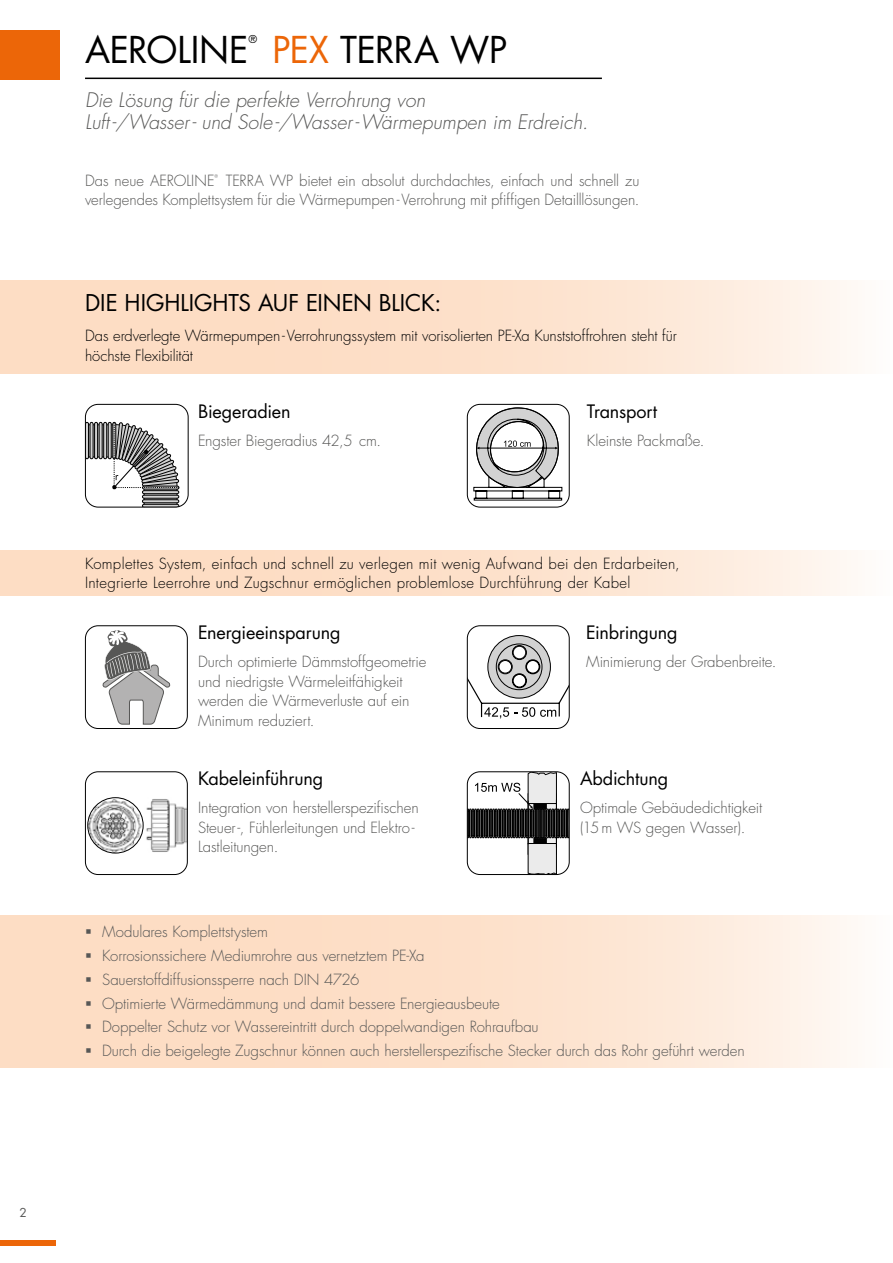
<style>
.page{position:relative;width:893px;height:1263px;background:#fff}
.page>*{position:absolute;margin:0;border:0;box-sizing:border-box;transform-origin:0 0}
.t1{font:36px "Futura CE";letter-spacing:-.01em;color:#000}
.t2{font:22.5px "Futura CE";letter-spacing:-.005em;color:#000}
.t3{font:italic 300 19.5px/22.5px "Futura CE";color:#575756}
.t4{font:18px "Futura CE";letter-spacing:-.01em;color:#000}
.t5{font:300 15px/19.5px "Futura CE";letter-spacing:-.005em;color:#575756}
.t6{font:300 15px/19.5px "Futura CE";letter-spacing:.01em;color:#000}
.t7{font:12px "Futura CE";color:#575756}
.s1{color:#ec6608}
</style>
<div class="page">
<div style="left:0;top:30px;width:60px;height:49px;background:#ec6608"></div>
<hr style="left:892px;top:30px;width:1px;height:49px;background:#ec6608">
<div style="left:0;top:1240px;width:55px;height:6px;background:#ec6608"></div>
<svg style="left:0;top:915px;width:851px;height:153px;background:#fde2ce"></svg>
<svg style="left:467px;top:772px;width:101px;height:102px"></svg>
<div style="left:467px;top:771px;width:103px;height:104px;border:1px solid #000;border-radius:13px"></div>
<svg style="left:0;top:281px;width:851px;height:93px;background:#fde2ce"></svg>
<svg style="left:0;top:550px;width:851px;height:46px;background:#fde2ce"></svg>
<svg style="left:85px;top:422px;width:94px;height:85px"></svg>
<div style="left:85px;top:404px;width:104px;height:103px;border:1px solid #000;border-radius:13px"></div>
<svg style="left:471px;top:404px;width:93px;height:97px"></svg>
<div style="left:467px;top:404px;width:103px;height:103px;border:1px solid #000;border-radius:13px"></div>
<svg style="left:469px;top:635px;width:99px;height:83px"></svg>
<div style="left:467px;top:625px;width:103px;height:104px;border:1px solid #000;border-radius:13px"></div>
<div style="left:85px;top:625px;width:103px;height:104px;border:1px solid #000;border-radius:13px"></div>
<img style="left:90px;top:799px;width:96px;height:54px">
<div style="left:85px;top:771px;width:103px;height:104px;border:1px solid #000;border-radius:13px"></div>
<img style="left:88px;top:798px;width:55px;height:55px;border-radius:28px">
<div style="left:87px;top:797px;width:57px;height:56px;border:1px solid #000;border-radius:50%"></div>
<hr style="left:85px;top:78px;width:517px;height:1px;background:#000">
<svg style="left:102px;top:630px;width:69px;height:94px"></svg>
<svg style="left:86px;top:930px;width:5px;height:4px"></svg>
<svg style="left:86px;top:953px;width:5px;height:5px"></svg>
<svg style="left:86px;top:977px;width:5px;height:5px"></svg>
<svg style="left:86px;top:1001px;width:5px;height:4px"></svg>
<svg style="left:86px;top:1025px;width:5px;height:4px"></svg>
<svg style="left:86px;top:1048px;width:5px;height:5px"></svg>
<h1 class="t1" style="left:85px;top:27px;width:424px">AEROLINE<sup>®</sup> <span class="s1">PEX</span> TERRA WP</h1>
<h3 class="t3" style="left:85px;top:89px;width:505px">Die Lösung für die perfekte Verrohrung von<br>Luft -/Wasser- und Sole-/Wasser-Wärmepumpen im Erdreich.</h3>
<p class="t5" style="left:85px;top:171px;width:556px">Das neue AEROLINE<sup>®</sup> TERRA WP bietet ein absolut durchdachtes, einfach und schnell zu verlegendes Komplettsystem für die Wärmepumpen -Verrohrung mit pfiffigen Detailllösungen.</p>
<h2 class="t2" style="left:85px;top:288px;width:358px">DIE HIGHLIGHTS AUF EINEN BLICK:</h2>
<p class="t6" style="left:85px;top:326px;width:593px">Das erdverlegte Wärmepumpen -Verrohrungssystem mit vorisolierten PE-Xa Kunststoffrohren steht für höchste Flexibilität</p>
<p class="t4" style="left:198px;top:400px;width:94px">Biegeradien</p>
<p class="t5" style="left:198px;top:431px;width:185px">Engster Biegeradius 42,5 cm.</p>
<p class="t4" style="left:587px;top:400px;width:72px">Transport</p>
<p class="t5" style="left:587px;top:431px;width:119px">Kleinste Packmaße.</p>
<p class="t6" style="left:85px;top:554px;width:596px">Komplettes System, einfach und schnell zu verlegen mit wenig Aufwand bei den Erdarbeiten,<br>Integrierte Leerrohre und Zugschnur ermöglichen problemlose Durchführung der Kabel</p>
<p class="t4" style="left:198px;top:621px;width:144px">Energieeinsparung</p>
<p class="t5" style="left:198px;top:652px;width:230px">Durch optimierte Dämmstoffgeometrie und niedrigste Wärmeleitfähigkeit werden die Wärmeverluste auf ein<br>Minimum reduziert.</p>
<p class="t4" style="left:198px;top:767px;width:127px">Kabeleinführung</p>
<p class="t5" style="left:198px;top:798px;width:222px">Integration von herstellerspezifischen<br>Steuer-, Fühlerleitungen und Elektro-<br>Lastleitungen.</p>
<p class="t4" style="left:586px;top:621px;width:93px">Einbringung</p>
<p class="t5" style="left:586px;top:652px;width:192px">Minimierung der Grabenbreite.</p>
<p class="t4" style="left:580px;top:767px;width:90px">Abdichtung</p>
<p class="t5" style="left:580px;top:798px;width:184px">Optimale Gebäudedichtigkeit (15m WS gegen Wasser).</p>
<p class="t5" style="left:102px;top:920px;width:644px;line-height:23.7px">Modulares Komplettstystem<br>Korrosionssichere Mediumrohre aus vernetztem PE-Xa<br>Sauerstoffdiffusionssperre nach DIN 4726<br>Optimierte Wärmedämmung und damit bessere Energieausbeute<br>Doppelter Schutz vor Wassereintritt durch doppelwandigen Rohraufbau<br>Durch die beigelegte Zugschnur können auch herstellerspezifische Stecker durch das Rohr geführt werden</p>
<p class="t7" style="left:20px;top:1205px;width:9px">2</p>
</div>
